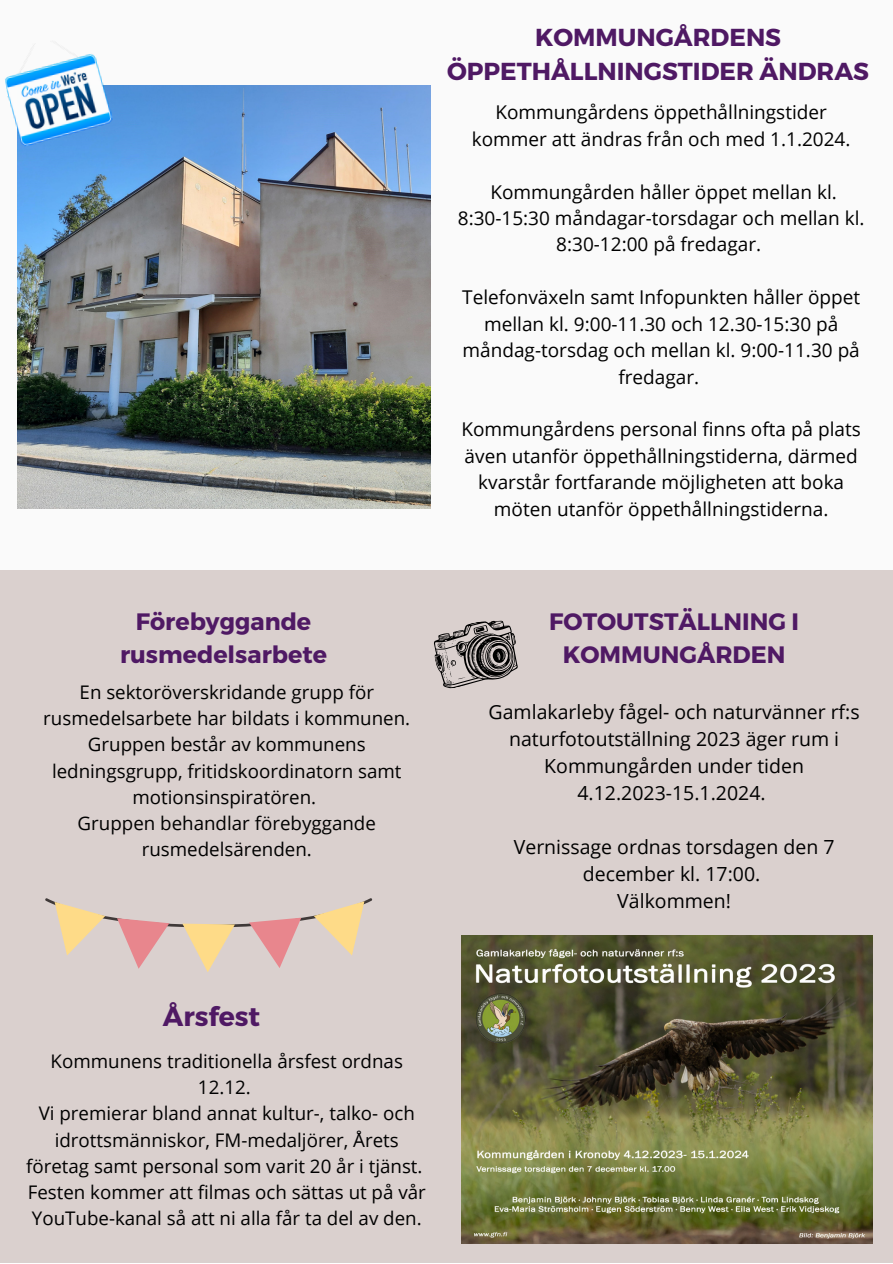
<style>
.page{position:relative;width:893px;height:1264px;background:#fff}
.page>*{position:absolute;margin:0;border:0;box-sizing:border-box;transform-origin:0 0}
.t1{font:700 26.7px "Montserrat";color:#4f1964}
.t2{font:700 24.6px/33.8px "Montserrat";color:#4f1964;text-align:center}
.t3{font:700 23.7px/32.5px "Montserrat";color:#4f1964;text-align:center}
.t4{font:19.5px/27px "Open Sans";color:#000;text-align:center}
.t5{font:19.05px/26.4px "Open Sans";color:#000;text-align:center}
.t6{font:18.75px/26.1px "Open Sans";color:#000;text-align:center}
</style>
<div class="page">
<div style="left:0;top:0;width:892px;height:1262px;background:#fafafa"></div>
<div style="left:0;top:570px;width:892px;height:692px;background:#dad0ce"></div>
<img style="left:17px;top:85px;width:413px;height:423px">
<img style="left:461px;top:935px;width:411px;height:308px">
<img style="left:5px;top:45px;width:110px;height:103px">
<svg style="left:45px;top:898px;width:327px;height:74px"></svg>
<svg style="left:434px;top:620px;width:84px;height:69px"></svg>
<p class="t3" style="left:120px;top:604px;width:208px">Förebyggande rusmedelsarbete</p>
<p class="t6" style="left:43px;top:678px;width:368px">En sektoröverskridande grupp för rusmedelsarbete har bildats i kommunen.<br>Gruppen består av kommunens ledningsgrupp, fritidskoordinatorn samt motionsinspiratören.</p>
<p class="t6" style="left:78px;top:809px;width:300px">Gruppen behandlar förebyggande rusmedelsärenden.</p>
<p class="t2" style="left:447px;top:19px;width:423px">KOMMUNGÅRDENS<br>ÖPPETHÅLLNINGSTIDER ÄNDRAS</p>
<p class="t5" style="left:472px;top:99px;width:380px">Kommungårdens öppethållningstider kommer att ändras från och med 1.1.2024.</p>
<p class="t5" style="left:458px;top:178px;width:408px">Kommungården håller öppet mellan kl.<br>8:30-15:30 måndagar-torsdagar och mellan kl.<br>8:30-12:00 på fredagar.</p>
<p class="t5" style="left:462px;top:284px;width:399px">Telefonväxeln samt Infopunkten håller öppet mellan kl. 9:00-11.30 och 12.30-15:30 på måndag-torsdag och mellan kl. 9:00-11.30 på fredagar.</p>
<p class="t5" style="left:461px;top:416px;width:401px">Kommungårdens personal finns ofta på plats även utanför öppethållningstiderna, därmed kvarstår fortfarande möjligheten att boka möten utanför öppethållningstiderna.</p>
<p class="t3" style="left:549px;top:604px;width:251px">FOTOUTSTÄLLNING I<br>KOMMUNGÅRDEN</p>
<p class="t4" style="left:488px;top:698px;width:372px">Gamlakarleby fågel- och naturvänner rf:s naturfotoutställning 2023 äger rum i<br>Kommungården under tiden<br>4.12.2023-15.1.2024.</p>
<p class="t4" style="left:513px;top:833px;width:322px">Vernissage ordnas torsdagen den 7 december kl. 17:00.</p>
<p class="t4" style="left:617px;top:887px;width:115px">Välkommen!</p>
<p class="t1" style="left:163px;top:999px;width:99px">Årsfest</p>
<p class="t6" style="left:51px;top:1047px;width:354px">Kommunens traditionella årsfest ordnas<br>12.12.</p>
<p class="t6" style="left:26px;top:1100px;width:398px">Vi premierar bland annat kultur-, talko- och idrottsmänniskor, FM-medaljörer, Årets företag samt personal som varit 20 år i tjänst.</p>
<p class="t6" style="left:28px;top:1178px;width:399px;text-align:left">Festen kommer att filmas och sättas ut på vår<br>YouTube-kanal så att ni alla får ta del av den.</p>
</div>
